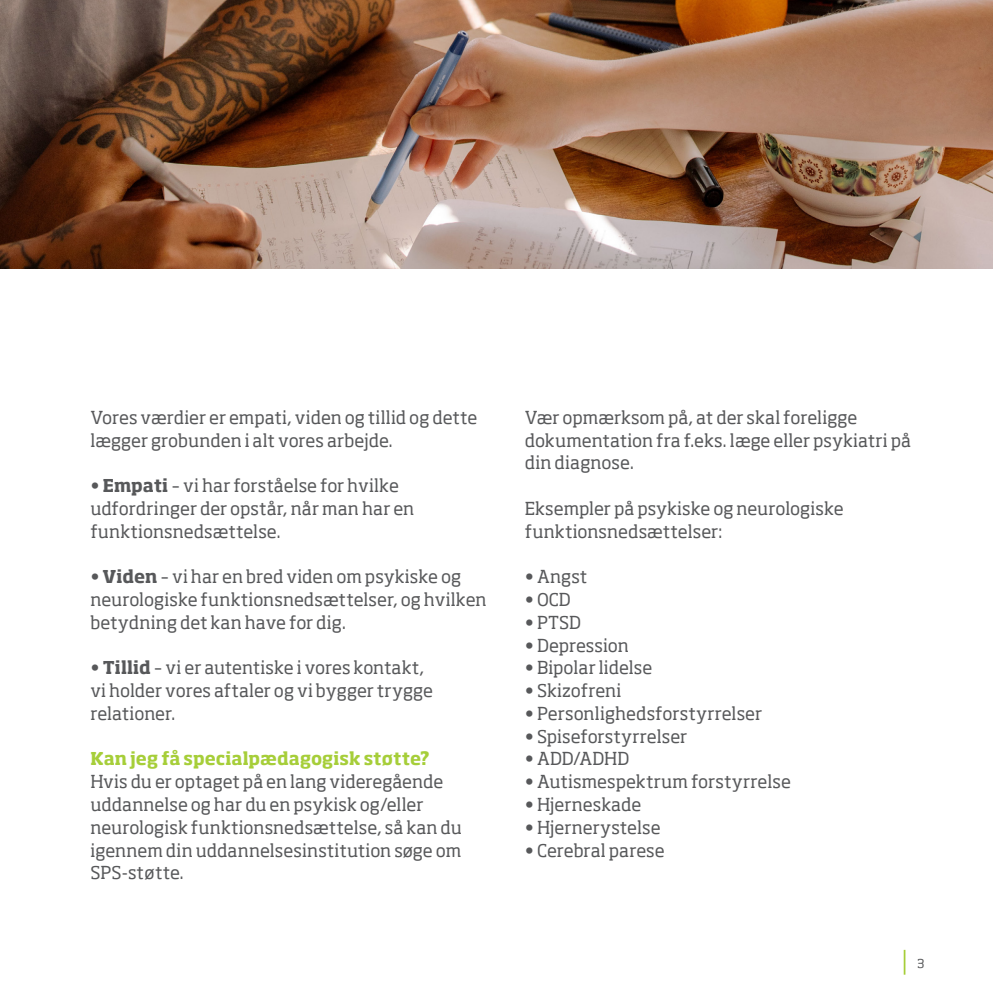
<style>
.page{position:relative;width:993px;height:993px;background:#fff}
.page>*{position:absolute;margin:0;border:0;box-sizing:border-box;transform-origin:0 0}
.Brødtekst_positiv{font:17.5px/22.8px "Soho Pro";color:#57585a}
.Brødtekst_positiv-2{font:700 17.5px "Soho Pro";letter-spacing:.005em;color:#a6ce39}
.t1{font:12.25px "Soho Pro";color:#57585a}
.s1{font-weight:700}
</style>
<div class="page">
<hr style="left:903px;top:949px;width:2px;height:25px;background:#a6ce39">
<img style="left:0;top:0;width:992px;height:268px">
<p class="Brødtekst_positiv" style="left:90px;top:405px;width:388px">Vores værdier er empati, viden og tillid og dette lægger grobunden i alt vores arbejde.</p>
<p class="Brødtekst_positiv" style="left:90px;top:473px;width:325px">• <span class="s1">Empati</span> – vi har forståelse for hvilke udfordringer der opstår, når man har en funktionsnedsættelse.</p>
<p class="Brødtekst_positiv" style="left:90px;top:564px;width:397px">• <span class="s1">Viden</span> – vi har en bred viden om psykiske og neurologiske funktionsnedsættelser, og hvilken betydning det kan have for dig.</p>
<p class="Brødtekst_positiv" style="left:90px;top:655px;width:344px">• <span class="s1">Tillid</span> – vi er autentiske i vores kontakt, vi holder vores aftaler og vi bygger trygge relationer.</p>
<p class="Brødtekst_positiv-2" style="left:90px;top:746px;width:341px">Kan jeg få specialpædagogisk støtte?</p>
<p class="Brødtekst_positiv" style="left:90px;top:769px;width:373px">Hvis du er optaget på en lang videregående uddannelse og har du en psykisk og/eller neurologisk funktionsnedsættelse, så kan du igennem din uddannelsesinstitution søge om SPS-støtte.</p>
<p class="Brødtekst_positiv" style="left:524px;top:405px;width:388px">Vær opmærksom på, at der skal foreligge dokumentation fra f.eks. læge eller psykiatri på din diagnose.</p>
<p class="Brødtekst_positiv" style="left:524px;top:496px;width:320px">Eksempler på psykiske og neurologiske funktionsnedsættelser:</p>
<p class="Brødtekst_positiv" style="left:524px;top:564px;width:64px">• Angst</p>
<p class="Brødtekst_positiv" style="left:524px;top:587px;width:48px">• OCD</p>
<p class="Brødtekst_positiv" style="left:524px;top:610px;width:58px">• PTSD</p>
<p class="Brødtekst_positiv" style="left:524px;top:632px;width:106px">• Depression</p>
<p class="Brødtekst_positiv" style="left:524px;top:655px;width:129px">• Bipolar lidelse</p>
<p class="Brødtekst_positiv" style="left:524px;top:678px;width:98px">• Skizofreni</p>
<p class="Brødtekst_positiv" style="left:524px;top:701px;width:239px">• Personlighedsforstyrrelser</p>
<p class="Brødtekst_positiv" style="left:524px;top:723px;width:164px">• Spiseforstyrrelser</p>
<p class="Brødtekst_positiv" style="left:524px;top:746px;width:106px">• ADD/ADHD</p>
<p class="Brødtekst_positiv" style="left:524px;top:769px;width:267px">• Autismespektrum forstyrrelse</p>
<p class="Brødtekst_positiv" style="left:524px;top:792px;width:118px">• Hjerneskade</p>
<p class="Brødtekst_positiv" style="left:524px;top:814px;width:137px">• Hjernerystelse</p>
<p class="Brødtekst_positiv" style="left:524px;top:837px;width:141px">• Cerebral parese</p>
<p class="t1" style="left:916px;top:954px;width:9px">3</p>
</div>
